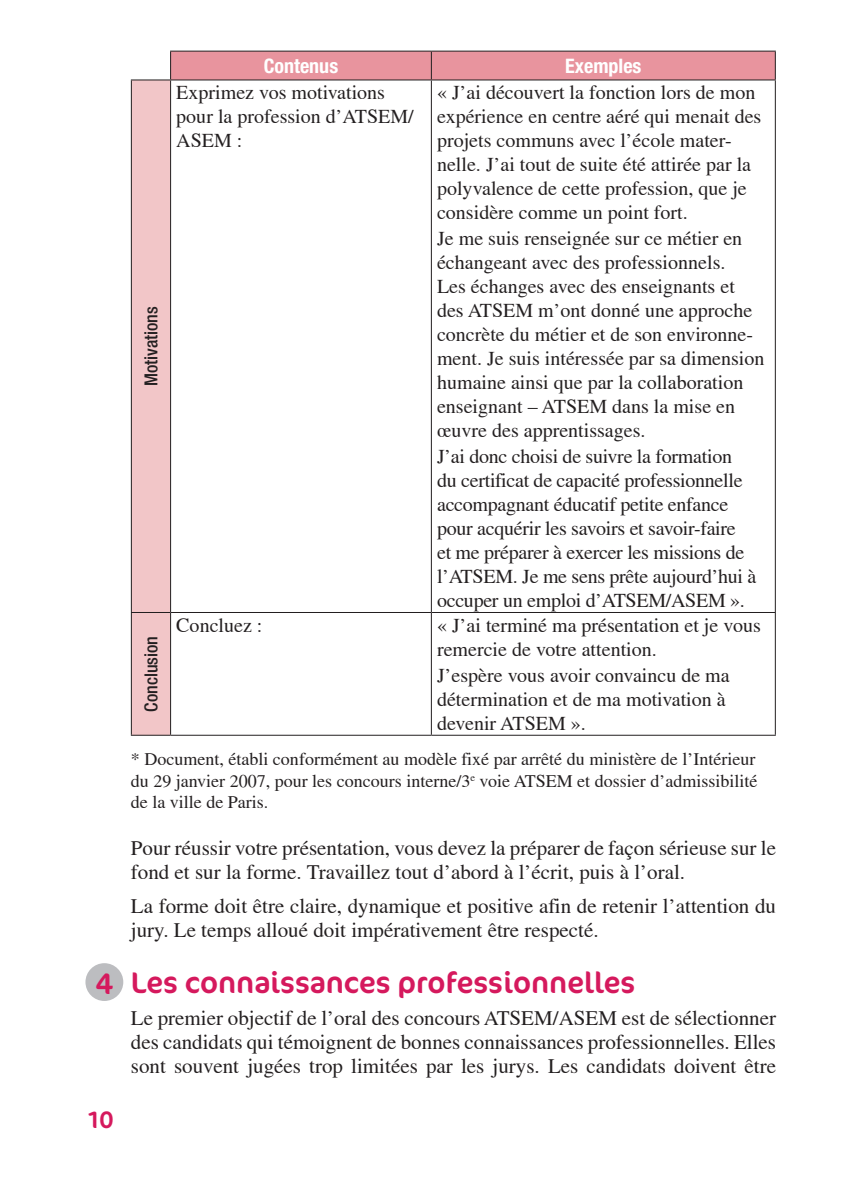
<style>
.page{position:relative;width:854px;height:1199px;background:#fff}
.page>*{position:absolute;margin:0;border:0;box-sizing:border-box;transform-origin:0 0}
.t1{font:30px "Cocon OT";color:#d5195d}
.t2{font:24px "Cocon OT";color:#d5195d}
.t3{font:21px/24px "Times";color:#231f20}
.t4{font:20px/24.2px "Times";color:#231f20}
.t5{font:700 condensed 20px "Helvetica Neue LT Std";color:#fff}
.t6{font:18px/21.6px "Times";color:#231f20;text-align:justify}
.t7{font:500 condensed 18px "Helvetica Neue LT Std";color:#231f20}
</style>
<div class="page">
<svg style="left:132px;top:51px;width:643px;height:684px"></svg>
<hr style="left:131px;top:79px;width:39px;height:1px;background:#231f20">
<hr style="left:170px;top:79px;width:261px;height:1px;background:#231f20">
<hr style="left:431px;top:79px;width:344px;height:1px;background:#231f20">
<hr style="left:131px;top:80px;width:1px;height:532px;background:#231f20">
<hr style="left:170px;top:80px;width:1px;height:532px;background:#231f20">
<hr style="left:430px;top:80px;width:1px;height:532px;background:#231f20">
<hr style="left:774px;top:80px;width:1px;height:532px;background:#231f20">
<hr style="left:131px;top:612px;width:39px;height:1px;background:#231f20">
<hr style="left:131px;top:613px;width:1px;height:122px;background:#231f20">
<hr style="left:170px;top:612px;width:261px;height:1px;background:#231f20">
<hr style="left:170px;top:613px;width:1px;height:122px;background:#231f20">
<hr style="left:431px;top:612px;width:344px;height:1px;background:#231f20">
<hr style="left:430px;top:613px;width:1px;height:122px;background:#231f20">
<hr style="left:774px;top:613px;width:1px;height:122px;background:#231f20">
<hr style="left:131px;top:735px;width:39px;height:1px;background:#231f20">
<hr style="left:170px;top:735px;width:261px;height:1px;background:#231f20">
<hr style="left:431px;top:735px;width:344px;height:1px;background:#231f20">
<div style="left:85px;top:963px;width:38px;height:38px;background:#bcbdc0;border-radius:50%"></div>
<h1 class="t1" style="left:96px;top:966px;width:19px">4</h1>
<p class="t2" style="left:85px;top:1105px;width:30px">10</p>
<p class="t7" style="left:140px;top:386px;width:81px;rotate:-90deg">Motivations</p>
<p class="t5" style="left:263px;top:53px;width:76px">Contenus</p>
<p class="t5" style="left:565px;top:53px;width:78px">Exemples</p>
<p class="t4" style="left:176px;top:81px;width:239px">Exprimez vos motivations pour la profession d’ATSEM/<br>ASEM :</p>
<p class="t4" style="left:437px;top:80px;width:329px">« J’ai découvert la fonction lors de mon expérience en centre aéré qui menait des projets communs avec l’école mater&shy;nelle. J’ai tout de suite été attirée par la polyvalence de cette profession, que je considère comme un point fort.<br>Je me suis renseignée sur ce métier en échangeant avec des professionnels.<br>Les échanges avec des enseignants et des ATSEM m’ont donné une approche concrète du métier et de son environne&shy;ment. Je suis intéressée par sa dimension humaine ainsi que par la collaboration enseignant – ATSEM dans la mise en œuvre des apprentissages.<br>J’ai donc choisi de suivre la formation<br>du certificat de capacité professionnelle accompagnant éducatif petite enfance pour acquérir les savoirs et savoir-faire<br>et me préparer à exercer les missions de l’ATSEM. Je me sens prête aujourd’hui à occuper un emploi d’ATSEM/ASEM ».</p>
<p class="t4" style="left:176px;top:613px;width:88px">Concluez :</p>
<p class="t4" style="left:437px;top:613px;width:325px">« J’ai terminé ma présentation et je vous remercie de votre attention.<br>J’espère vous avoir convaincu de ma détermination et de ma motivation à devenir ATSEM ».</p>
<p class="t6" style="left:131px;top:748px;width:628px">* Document, établi conformément au modèle fixé par arrêté du ministère de l’Intérieur du 29 janvier 2007, pour les concours interne/3<sup>e</sup> voie ATSEM et dossier d’admissibilité de la ville de Paris.</p>
<p class="t3" style="left:131px;top:836px;width:646px">Pour réussir votre présentation, vous devez la préparer de façon sérieuse sur le fond et sur la forme. Travaillez tout d’abord à l’écrit, puis à l’oral.</p>
<p class="t3" style="left:131px;top:894px;width:646px">La forme doit être claire, dynamique et positive afin de retenir l’attention du jury. Le temps alloué doit impérativement être respecté.</p>
<h1 class="t1" style="left:131px;top:965px;width:505px">Les connaissances professionnelles</h1>
<p class="t3" style="left:131px;top:1005px;width:646px;text-align:justify">Le premier objectif de l’oral des concours ATSEM/ASEM est de sélectionner des candidats qui témoignent de bonnes connaissances professionnelles. Elles sont souvent jugées trop limitées par les jurys. Les candidats doivent être</p>
<p class="t7" style="left:140px;top:712px;width:77px;rotate:-90deg">Conclusion</p>
</div>
